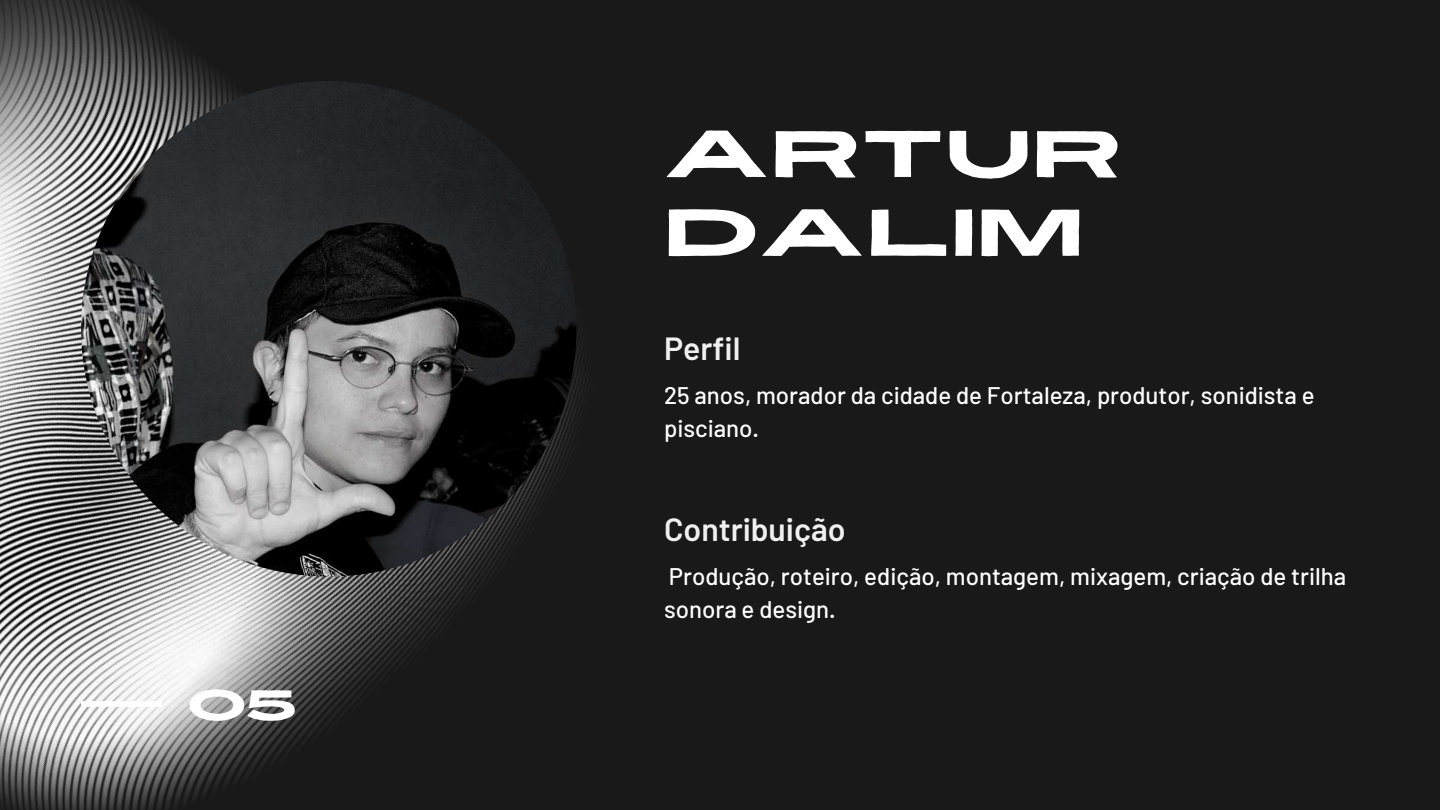
<style>
.page{position:relative;width:1440px;height:810px;background:#191919}
.page>*{position:absolute;margin:0;border:0;box-sizing:border-box;transform-origin:0 0}
.t1{font:expanded 66px/78.8px "Revive 80";color:#fff}
.t2{font:expanded 42px "Revive 80";color:#fff}
.t3{font:600 32px "Barlow";color:#f0f0f0}
.t4{font:500 24px/33px "Barlow";color:#fff}
</style>
<div class="page">
<img style="left:0;top:0;width:585px;height:810px">
<img style="left:81px;top:81px;width:496px;height:496px;border-radius:50%">
<div style="left:81px;top:701px;width:81px;height:5px;background:#fff"></div>
<h2 class="t2" style="left:187px;top:672px;width:113px">05</h2>
<h1 class="t1" style="left:664px;top:112px;width:459px">ARTUR<br>DALIM</h1>
<h3 class="t3" style="left:664px;top:328px;width:78px">Perfil</h3>
<p class="t4" style="left:664px;top:378px;width:652px">25 anos, morador da cidade de Fortaleza, produtor, sonidista e pisciano.</p>
<h3 class="t3" style="left:664px;top:509px;width:183px">Contribuição</h3>
<p class="t4" style="left:664px;top:559px;width:684px">Produção, roteiro, edição, montagem, mixagem, criação de trilha sonora e design.</p>
</div>
